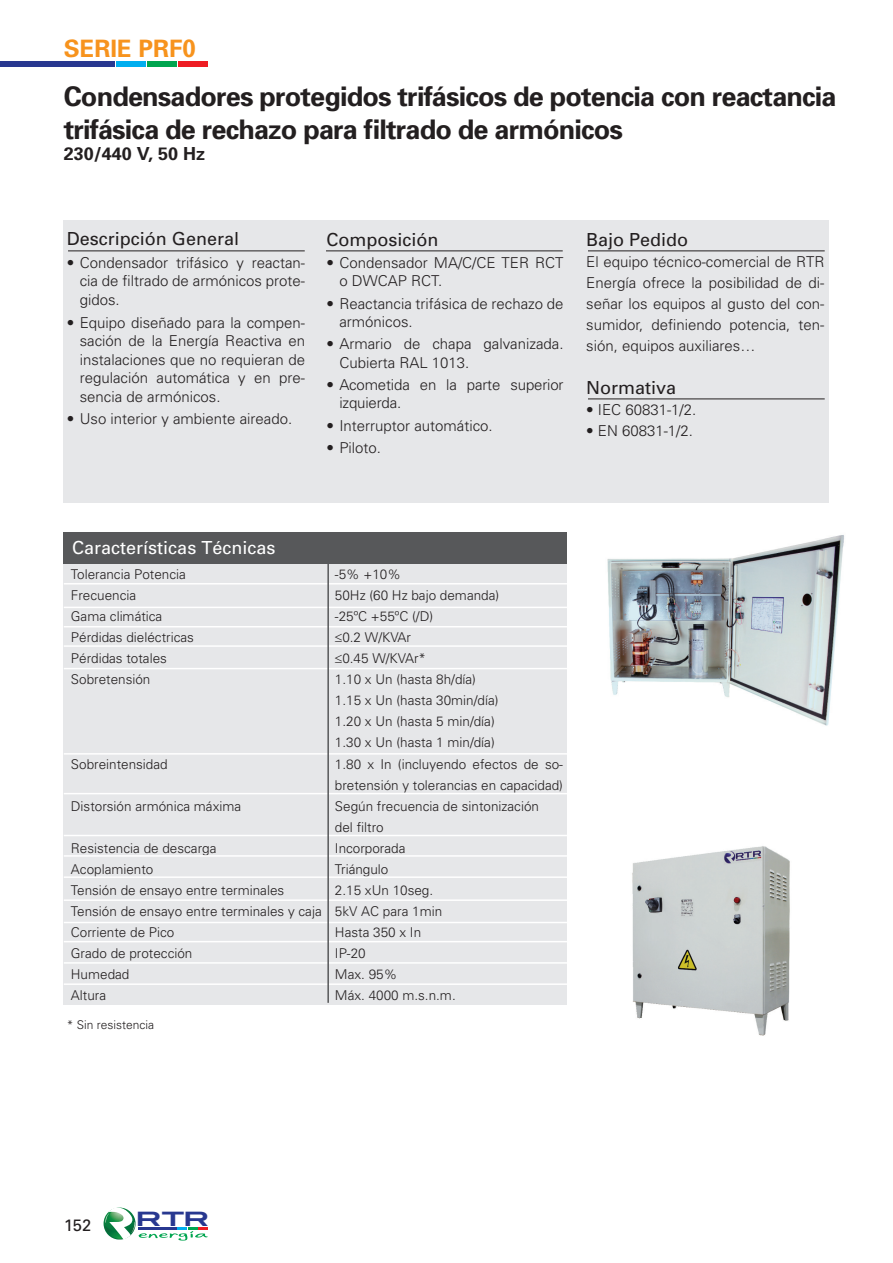
<style>
.page{position:relative;width:893px;height:1263px;background:#fff}
.page>*{position:absolute;margin:0;border:0;box-sizing:border-box;transform-origin:0 0}
.t1{font:700 27px/32.4px "Univers";letter-spacing:-.03em;color:#231f20}
.t2{font:700 24px "Univers";color:#f7931d}
.t3{font:700 19.95px "Blair ITC";color:#283890;scale:1.26 1}
.t4{font:18px "Univers";color:#231f20}
.t5{font:18px "Univers";color:#fff}
.t6{font:700 18px "Univers";color:#231f20}
.t7{font:16.5px "Univers";color:#231f20}
.t8{font:300 15px/18.5px "Univers";color:#231f20}
.t9{font:300 13.5px/21px "Univers";color:#231f20}
.t10{font:300 12px "Univers";color:#231f20}
.s1{font-size:24.9px}
</style>
<div class="page">
<img style="left:632px;top:846px;width:158px;height:190px">
<div style="left:178px;top:61px;width:29px;height:5px;background:#ee1d23"></div>
<div style="left:147px;top:61px;width:29px;height:5px;background:#00a54f"></div>
<div style="left:117px;top:61px;width:29px;height:5px;background:#00aeef"></div>
<div style="left:0;top:61px;width:115px;height:5px;background:#283890"></div>
<svg style="left:104px;top:1207px;width:104px;height:33px"></svg>
<hr style="left:138px;top:1228px;width:39px;height:2px;background:#283890">
<div style="left:64px;top:220px;width:765px;height:282px;background:#e6e7e9"></div>
<hr style="left:68px;top:250px;width:237px;height:1px;background:#231f20">
<hr style="left:588px;top:398px;width:237px;height:1px;background:#231f20">
<hr style="left:326px;top:250px;width:237px;height:1px;background:#231f20">
<hr style="left:588px;top:250px;width:237px;height:1px;background:#231f20">
<div style="left:64px;top:557px;width:503px;height:447px;background:#e6e7e9"></div>
<div style="left:64px;top:532px;width:503px;height:31px;background:#57585a"></div>
<hr style="left:64px;top:583px;width:503px;height:1px;background:#fff">
<hr style="left:64px;top:607px;width:503px;height:1px;background:#fff">
<hr style="left:64px;top:626px;width:503px;height:1px;background:#fff">
<hr style="left:64px;top:645px;width:503px;height:2px;background:#fff">
<hr style="left:64px;top:668px;width:503px;height:1px;background:#fff">
<hr style="left:64px;top:753px;width:503px;height:2px;background:#fff">
<hr style="left:64px;top:793px;width:503px;height:1px;background:#fff">
<hr style="left:64px;top:835px;width:503px;height:1px;background:#fff">
<hr style="left:64px;top:855px;width:503px;height:2px;background:#fff">
<hr style="left:64px;top:876px;width:503px;height:2px;background:#fff">
<hr style="left:64px;top:899px;width:503px;height:2px;background:#fff">
<hr style="left:64px;top:922px;width:503px;height:1px;background:#fff">
<hr style="left:64px;top:941px;width:503px;height:1px;background:#fff">
<hr style="left:64px;top:962px;width:503px;height:2px;background:#fff">
<hr style="left:64px;top:983px;width:503px;height:2px;background:#fff">
<hr style="left:327px;top:554px;width:2px;height:449px;background:#57585a">
<img style="left:607px;top:535px;width:237px;height:191px">
<h2 class="t2" style="left:64px;top:34px;width:134px">SERIE PRF<span class="s1">0</span></h2>
<h1 class="t1" style="left:64px;top:81px;width:774px">Condensadores protegidos trifásicos de potencia con reactancia trifásica de rechazo para filtrado de armónicos</h1>
<h3 class="t6" style="left:64px;top:143px;width:143px">230/440 V, 50 Hz</h3>
<h3 class="t4" style="left:67px;top:228px;width:174px">Descripción General</h3>
<p class="t8" style="left:80px;top:253px;width:227px;text-align:justify;text-indent:-13px">• Condensador trifásico y reactan&shy;cia de filtrado de armónicos prote&shy;gidos.</p>
<p class="t8" style="left:80px;top:313px;width:227px;text-align:justify;text-indent:-13px">• Equipo diseñado para la compen&shy;sación de la Energía Reactiva en instalaciones que no requieran de regulación automática y en pre&shy;sencia de armónicos.</p>
<p class="t8" style="left:67px;top:410px;width:227px">• Uso interior y ambiente aireado.</p>
<h3 class="t4" style="left:327px;top:229px;width:113px">Composición</h3>
<p class="t8" style="left:339px;top:254px;width:226px;text-indent:-13px">• Condensador MA/C/CE TER RCT o DWCAP RCT.</p>
<p class="t8" style="left:339px;top:294px;width:226px;text-indent:-13px">• Reactancia trifásica de rechazo de armónicos.</p>
<p class="t8" style="left:339px;top:335px;width:226px;text-indent:-13px">• Armario de chapa galvanizada.<br>Cubierta RAL 1013.</p>
<p class="t8" style="left:339px;top:376px;width:226px;text-indent:-13px">• Acometida en la parte superior izquierda.</p>
<p class="t8" style="left:327px;top:416px;width:168px">• Interruptor automático.</p>
<p class="t8" style="left:327px;top:439px;width:56px">• Piloto.</p>
<h3 class="t4" style="left:586px;top:229px;width:104px">Bajo Pedido</h3>
<p class="t8" style="left:586px;top:251px;width:240px;line-height:21px;text-align:justify">El equipo técnico-comercial de RTR Energía ofrece la posibilidad de di&shy;señar los equipos al gusto del con&shy;sumidor, definiendo potencia, ten&shy;sión, equipos auxiliares…</p>
<h3 class="t4" style="left:586px;top:377px;width:92px">Normativa</h3>
<p class="t8" style="left:586px;top:400px;width:112px">• IEC 60831-1/2.</p>
<p class="t8" style="left:586px;top:421px;width:108px">• EN 60831-1/2.</p>
<h3 class="t5" style="left:72px;top:538px;width:205px">Características Técnicas</h3>
<p class="t9" style="left:71px;top:564px;width:117px">Tolerancia Potencia</p>
<p class="t9" style="left:335px;top:564px;width:67px">-5% +10%</p>
<p class="t9" style="left:71px;top:585px;width:67px">Frecuencia</p>
<p class="t9" style="left:335px;top:585px;width:166px">50Hz (60 Hz bajo demanda)</p>
<p class="t9" style="left:71px;top:606px;width:93px">Gama climática</p>
<p class="t9" style="left:335px;top:606px;width:100px">-25ºC +55ºC (/D)</p>
<p class="t9" style="left:71px;top:627px;width:125px">Pérdidas dieléctricas</p>
<p class="t9" style="left:335px;top:627px;width:78px">≤0.2 W/KVAr</p>
<p class="t9" style="left:71px;top:648px;width:98px">Pérdidas totales</p>
<p class="t9" style="left:335px;top:648px;width:93px">≤0.45 W/KVAr*</p>
<p class="t9" style="left:71px;top:669px;width:81px">Sobretensión</p>
<p class="t9" style="left:335px;top:669px;width:165px">1.10 x Un (hasta 8h/día)<br>1.15 x Un (hasta 30min/día)<br>1.20 x Un (hasta 5 min/día)<br>1.30 x Un (hasta 1 min/día)</p>
<p class="t9" style="left:71px;top:753px;width:98px">Sobreintensidad</p>
<p class="t9" style="left:335px;top:753px;width:230px">1.80 x In (incluyendo efectos de so&shy;bretensión y tolerancias en capacidad)</p>
<p class="t9" style="left:71px;top:795px;width:172px">Distorsión armónica máxima</p>
<p class="t9" style="left:335px;top:795px;width:206px">Según frecuencia de sintonización del filtro</p>
<p class="t9" style="left:71px;top:837px;width:147px">Resistencia de descarga</p>
<p class="t9" style="left:335px;top:837px;width:72px">Incorporada</p>
<p class="t9" style="left:71px;top:858px;width:84px">Acoplamiento</p>
<p class="t9" style="left:335px;top:858px;width:55px">Triángulo</p>
<p class="t9" style="left:71px;top:879px;width:215px">Tensión de ensayo entre terminales</p>
<p class="t9" style="left:71px;top:879px;width:373px;text-indent:264px">2.15 xUn 10seg.<br>Tensión de ensayo entre terminales y caja 5kV AC para 1min<br>Corriente de Pico</p>
<p class="t9" style="left:335px;top:921px;width:88px">Hasta 350 x In</p>
<p class="t9" style="left:71px;top:942px;width:123px">Grado de protección</p>
<p class="t9" style="left:335px;top:942px;width:32px">IP-20</p>
<p class="t9" style="left:71px;top:963px;width:60px">Humedad</p>
<p class="t9" style="left:335px;top:963px;width:64px">Max. 95%</p>
<p class="t9" style="left:71px;top:984px;width:37px">Altura</p>
<p class="t9" style="left:335px;top:984px;width:122px">Máx. 4000 m.s.n.m.</p>
<p class="t10" style="left:67px;top:1017px;width:89px">* Sin resistencia</p>
<p class="t7" style="left:64px;top:1215px;width:29px">152</p>
<h3 class="t3" style="left:135px;top:1206px;width:60px">RTR</h3>
</div>
